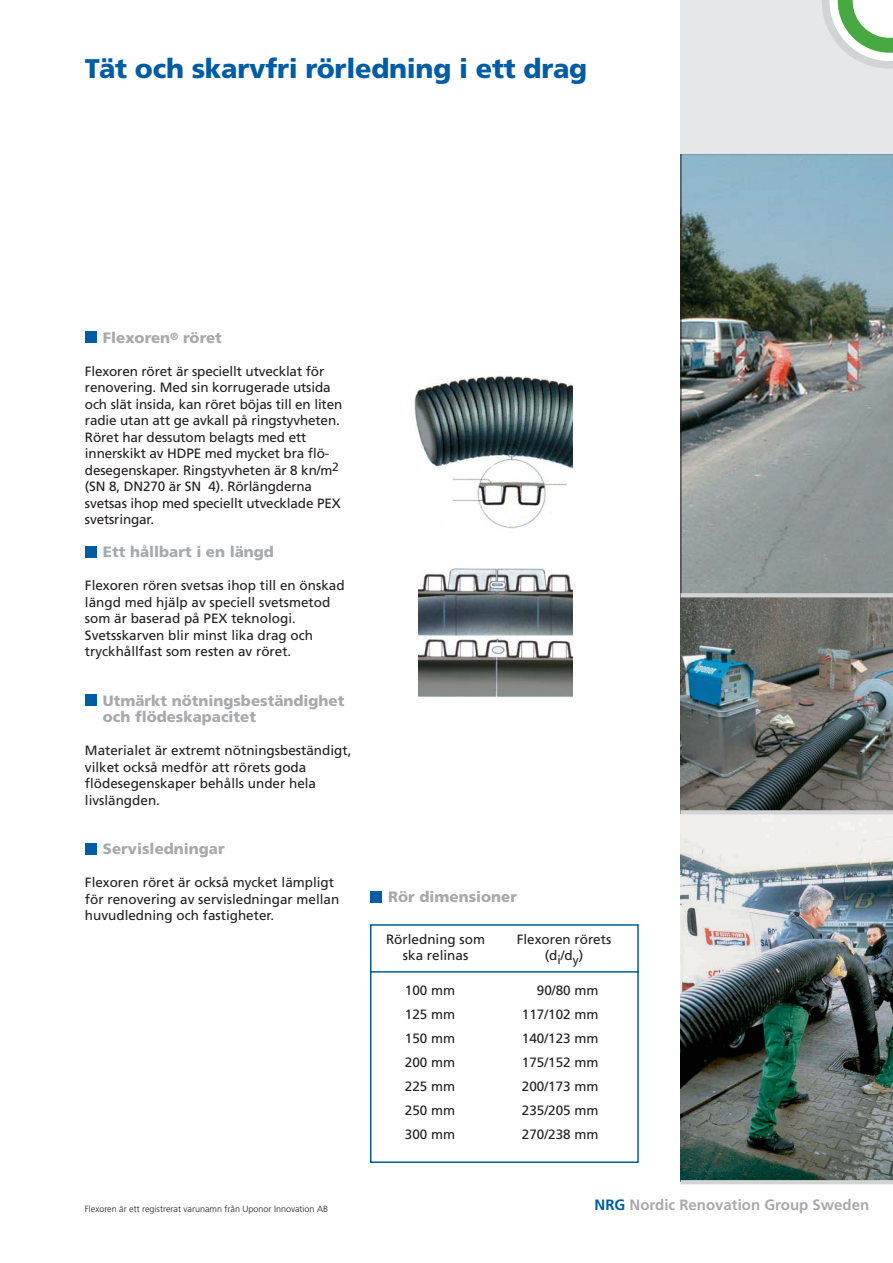
<style>
.page{position:relative;width:893px;height:1263px;background:#fff}
.page>*{position:absolute;margin:0;border:0;box-sizing:border-box;transform-origin:0 0}
.t1{font:900 27px "Frutiger LT Std";letter-spacing:-.01em;color:#005da3}
.t2{font:900 15px/16.5px "Frutiger LT Std";color:#a7a9ac}
.t3{font:700 15px "Frutiger LT Std";color:#a7a9ac}
.t4{font:13.5px/16.5px "Frutiger LT Std";color:#231f1f}
.t5{font:300 9px "Frutiger LT Std";color:#231f1f}
.s1{color:#005da3}
</style>
<div class="page">
<img style="left:680px;top:597px;width:212px;height:583px">
<img style="left:680px;top:153px;width:212px;height:440px">
<div style="left:680px;top:0;width:212px;height:153px;background:#e6e7e8"></div>
<svg style="left:822px;top:0;width:70px;height:69px"></svg>
<div style="left:85px;top:843px;width:12px;height:11px;background:#005da3"></div>
<div style="left:85px;top:546px;width:12px;height:12px;background:#005da3"></div>
<div style="left:85px;top:331px;width:12px;height:12px;background:#005da3"></div>
<svg style="left:680px;top:1180px;width:212px;height:4px"></svg>
<div style="left:85px;top:694px;width:12px;height:12px;background:#005da3"></div>
<div style="left:370px;top:891px;width:12px;height:12px;background:#005da3"></div>
<svg style="left:370px;top:924px;width:269px;height:239px"></svg>
<svg style="left:680px;top:593px;width:212px;height:4px"></svg>
<svg style="left:680px;top:810px;width:212px;height:4px"></svg>
<img style="left:414px;top:376px;width:158px;height:153px">
<img style="left:419px;top:568px;width:153px;height:130px">
<h1 class="t1" style="left:85px;top:56px;width:504px">Tät och skarvfri rörledning i ett drag</h1>
<p class="t2" style="left:103px;top:330px;width:120px">Flexoren<sup>®</sup> röret</p>
<p class="t4" style="left:85px;top:364px;width:259px">Flexoren röret är speciellt utvecklat för renovering. Med sin korrugerade utsida och slät insida, kan röret böjas till en liten radie utan att ge avkall på ringstyvheten.<br>Röret har dessutom belagts med ett innerskikt av HDPE med mycket bra flö&shy;desegenskaper. Ringstyvheten är 8 kn/m<sup>2 </sup>(SN 8, DN270 är SN 4). Rörlängderna svetsas ihop med speciellt utvecklade PEX svetsringar.</p>
<p class="t2" style="left:103px;top:545px;width:172px">Ett hållbart i en längd</p>
<p class="t4" style="left:85px;top:578px;width:261px">Flexoren rören svetsas ihop till en önskad längd med hjälp av speciell svetsmetod som är baserad på PEX teknologi.<br>Svetsskarven blir minst lika drag och tryckhållfast som resten av röret.</p>
<p class="t2" style="left:103px;top:693px;width:243px">Utmärkt nötningsbeständighet och flödeskapacitet</p>
<p class="t4" style="left:85px;top:743px;width:268px">Materialet är extremt nötningsbeständigt, vilket också medför att rörets goda flödesegenskaper behålls under hela livslängden.</p>
<p class="t2" style="left:103px;top:842px;width:123px">Servisledningar</p>
<p class="t4" style="left:85px;top:875px;width:256px">Flexoren röret är också mycket lämpligt för renovering av servisledningar mellan huvudledning och fastigheter.</p>
<p class="t5" style="left:85px;top:1204px;width:245px">Flexoren är ett registrerat varunamn från Uponor Innovation AB</p>
<p class="t2" style="left:388px;top:889px;width:130px">Rör dimensioner</p>
<p class="t4" style="left:386px;top:932px;width:101px;text-align:center">Rörledning som ska relinas</p>
<p class="t4" style="left:516px;top:932px;width:96px;text-align:center">Flexoren rörets (d<sub>i</sub>/d<sub>y</sub>)</p>
<p class="t4" style="left:405px;top:983px;width:52px">100 mm</p>
<p class="t4" style="left:537px;top:983px;width:63px">90/80 mm</p>
<p class="t4" style="left:405px;top:1007px;width:52px">125 mm</p>
<p class="t4" style="left:522px;top:1007px;width:78px">117/102 mm</p>
<p class="t4" style="left:405px;top:1031px;width:52px">150 mm</p>
<p class="t4" style="left:522px;top:1031px;width:78px">140/123 mm</p>
<p class="t4" style="left:405px;top:1055px;width:52px">200 mm</p>
<p class="t4" style="left:522px;top:1055px;width:78px">175/152 mm</p>
<p class="t4" style="left:405px;top:1079px;width:52px">225 mm</p>
<p class="t4" style="left:522px;top:1079px;width:78px">200/173 mm</p>
<p class="t4" style="left:405px;top:1103px;width:52px">250 mm</p>
<p class="t4" style="left:522px;top:1103px;width:78px">235/205 mm</p>
<p class="t4" style="left:405px;top:1127px;width:52px">300 mm</p>
<p class="t4" style="left:522px;top:1127px;width:78px">270/238 mm</p>
<p class="t3" style="left:594px;top:1198px;width:276px"><span class="s1">NRG</span> Nordic Renovation Group Sweden</p>
</div>
